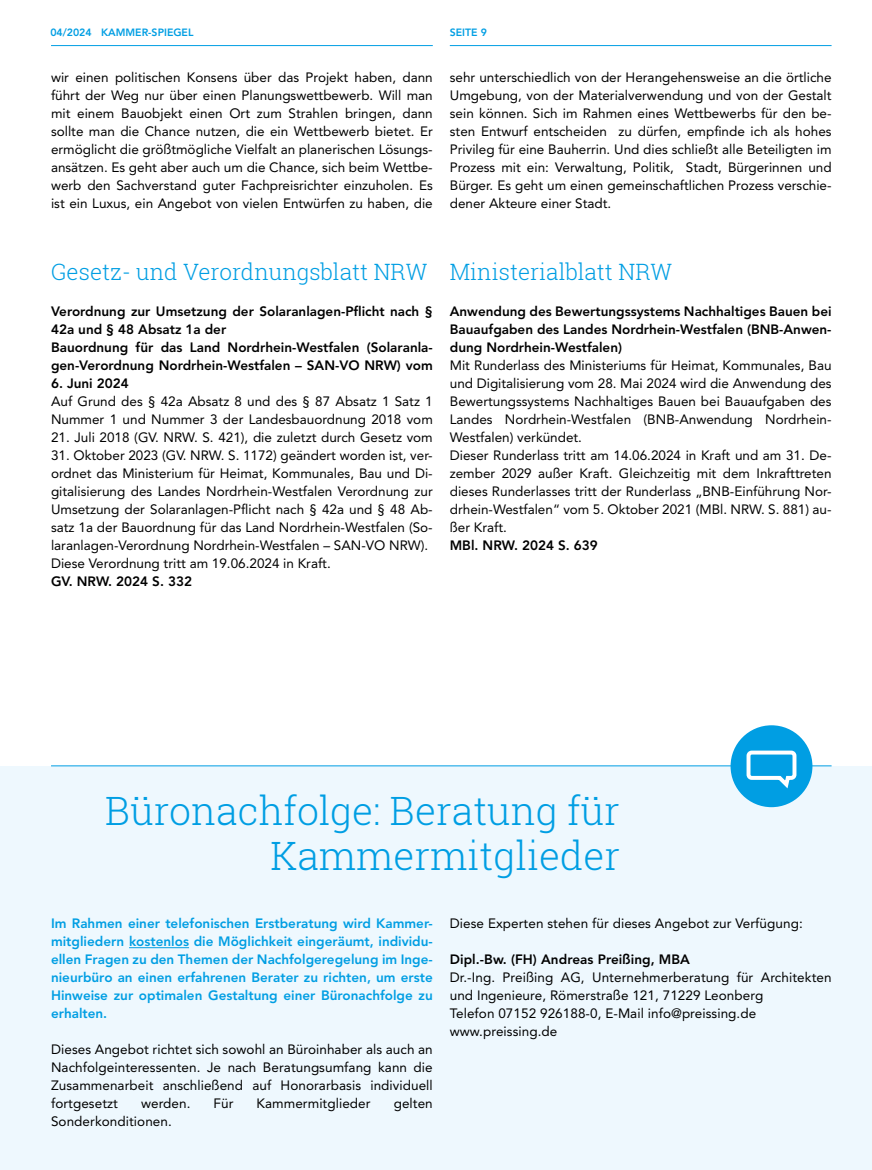
<style>
.page{position:relative;width:872px;height:1170px;background:#fff}
.page>*{position:absolute;margin:0;border:0;box-sizing:border-box;transform-origin:0 0}
.t1{font:300 39px/45px "Roboto Slab";color:#009ee3;text-align:right}
.t2{font:300 22.5px "Roboto Slab";color:#009ee3}
.t3{font:13.5px/18px "Avenir LT Std";color:#000}
.t4{font:800 13.5px/18px "Avenir LT Std";color:#000}
.t5{font:800 13.5px/18px "Avenir LT Std";color:#009ee3;text-align:justify}
.t6{font:800 10.5px "Avenir LT Std";color:#009ee3}
</style>
<div class="page">
<hr style="left:51px;top:45px;width:382px;height:1px;background:#009ee3">
<hr style="left:450px;top:45px;width:381px;height:1px;background:#009ee3">
<div style="left:0;top:766px;width:872px;height:403px;background:#eef8fe"></div>
<hr style="left:51px;top:765px;width:780px;height:1px;background:#009ee3">
<hr style="left:129px;top:947px;width:60px;height:1px;background:#009ee3">
<div style="left:730px;top:725px;width:82px;height:82px;background:#009ee3;border-radius:50%"></div>
<svg style="left:746px;top:750px;width:51px;height:39px"></svg>
<p class="t6" style="left:50px;top:26px;width:145px">04/2024 KAMMER-SPIEGEL</p>
<p class="t6" style="left:450px;top:26px;width:39px">SEITE 9</p>
<p class="t3" style="left:51px;top:69px;width:383px;text-align:justify">wir einen politischen Konsens über das Projekt haben, dann führt der Weg nur über einen Planungswettbewerb. Will man mit einem Bauobjekt einen Ort zum Strahlen bringen, dann sollte man die Chance nutzen, die ein Wettbewerb bietet. Er ermöglicht die größtmögliche Vielfalt an planerischen Lösungs&shy;ansätzen. Es geht aber auch um die Chance, sich beim Wettbe&shy;werb den Sachverstand guter Fachpreisrichter einzuholen. Es ist ein Luxus, ein Angebot von vielen Entwürfen zu haben, die</p>
<p class="t3" style="left:450px;top:69px;width:383px;text-align:justify">sehr unterschiedlich von der Herangehensweise an die örtliche Umgebung, von der Materialverwendung und von der Gestalt sein können. Sich im Rahmen eines Wettbewerbs für den be&shy;sten Entwurf entscheiden zu dürfen, empfinde ich als hohes Privileg für eine Bauherrin. Und dies schließt alle Beteiligten im Prozess mit ein: Verwaltung, Politik, Stadt, Bürgerinnen und Bürger. Es geht um einen gemeinschaftlichen Prozess verschie&shy;dener Akteure einer Stadt.</p>
<h2 class="t2" style="left:51px;top:262px;width:377px">Gesetz- und Verordnungsblatt NRW</h2>
<p class="t4" style="left:51px;top:302px;width:383px">Verordnung zur Umsetzung der Solaranlagen-Pflicht nach § 42a und § 48 Absatz 1a der<br>Bauordnung für das Land Nordrhein-Westfalen (Solaranla&shy;gen-Verordnung Nordrhein-Westfalen – SAN-VO NRW) vom</p>
<p class="t4" style="left:51px;top:374px;width:79px">6. Juni 2024</p>
<p class="t3" style="left:51px;top:392px;width:383px">Auf Grund des § 42a Absatz 8 und des § 87 Absatz 1 Satz 1<br>Nummer 1 und Nummer 3 der Landesbauordnung 2018 vom</p>
<p class="t3" style="left:51px;top:428px;width:383px">21. Juli 2018 (GV. NRW. S. 421), die zuletzt durch Gesetz vom</p>
<p class="t3" style="left:51px;top:446px;width:383px">31. Oktober 2023 (GV. NRW. S. 1172) geändert worden ist, ver&shy;ordnet das Ministerium für Heimat, Kommunales, Bau und Di&shy;gitalisierung des Landes Nordrhein-Westfalen Verordnung zur Umsetzung der Solaranlagen-Pflicht nach § 42a und § 48 Ab&shy;satz 1a der Bauordnung für das Land Nordrhein-Westfalen (So&shy;laranlagen-Verordnung Nordrhein-Westfalen – SAN-VO NRW).<br>Diese Verordnung tritt am 19.06.2024 in Kraft.</p>
<p class="t4" style="left:51px;top:572px;width:142px">GV. NRW. 2024 S. 332</p>
<h2 class="t2" style="left:450px;top:262px;width:223px">Ministerialblatt NRW</h2>
<p class="t4" style="left:450px;top:302px;width:383px;text-align:justify">Anwendung des Bewertungssystems Nachhaltiges Bauen bei Bauaufgaben des Landes Nordrhein-Westfalen (BNB-Anwen&shy;dung Nordrhein-Westfalen)</p>
<p class="t3" style="left:450px;top:357px;width:383px">Mit Runderlass des Ministeriums für Heimat, Kommunales, Bau und Digitalisierung vom 28. Mai 2024 wird die Anwendung des Bewertungssystems Nachhaltiges Bauen bei Bauaufgaben des Landes Nordrhein-Westfalen (BNB-Anwendung Nordrhein-Westfalen) verkündet.<br>Dieser Runderlass tritt am 14.06.2024 in Kraft und am 31. De&shy;zember 2029 außer Kraft. Gleichzeitig mit dem Inkrafttreten dieses Runderlasses tritt der Runderlass „BNB-Einführung Nor&shy;drhein-Westfalen“ vom 5. Oktober 2021 (MBl. NRW. S. 881) au&shy;ßer Kraft.</p>
<p class="t4" style="left:450px;top:536px;width:149px">MBl. NRW. 2024 S. 639</p>
<h1 class="t1" style="left:105px;top:791px;width:516px">Büronachfolge: Beratung für<br>Kammermitglieder</h1>
<p class="t3" style="left:450px;top:915px;width:354px">Diese Experten stehen für dieses Angebot zur Verfügung:</p>
<p class="t4" style="left:450px;top:950px;width:242px">Dipl.-Bw. (FH) Andreas Preißing, MBA</p>
<p class="t3" style="left:450px;top:969px;width:383px">Dr.-Ing. Preißing AG, Unternehmerberatung für Architekten und Ingenieure, Römerstraße 121, 71229 Leonberg<br>Telefon 07152 926188-0, E-Mail info@preissing.de www.preissing.de</p>
<p class="t5" style="left:51px;top:914px;width:383px">Im Rahmen einer telefonischen Erstberatung wird Kammer&shy;mitgliedern kostenlos die Möglichkeit eingeräumt, individu&shy;ellen Fragen zu den Themen der Nachfolgeregelung im Inge&shy;nieurbüro an einen erfahrenen Berater zu richten, um erste Hinweise zur optimalen Gestaltung einer Büronachfolge zu erhalten.</p>
<p class="t3" style="left:51px;top:1041px;width:383px;text-align:justify">Dieses Angebot richtet sich sowohl an Büroinhaber als auch an Nachfolgeinteressenten. Je nach Beratungsumfang kann die Zusammenarbeit anschließend auf Honorarbasis individuell fortgesetzt</p>
<p class="t3" style="left:141px;top:1095px;width:51px">werden.</p>
<p class="t3" style="left:214px;top:1095px;width:21px">Für</p>
<p class="t3" style="left:256px;top:1095px;width:116px">Kammermitglieder</p>
<p class="t3" style="left:394px;top:1095px;width:41px">gelten</p>
<p class="t3" style="left:51px;top:1113px;width:122px">Sonderkonditionen.</p>
</div>
